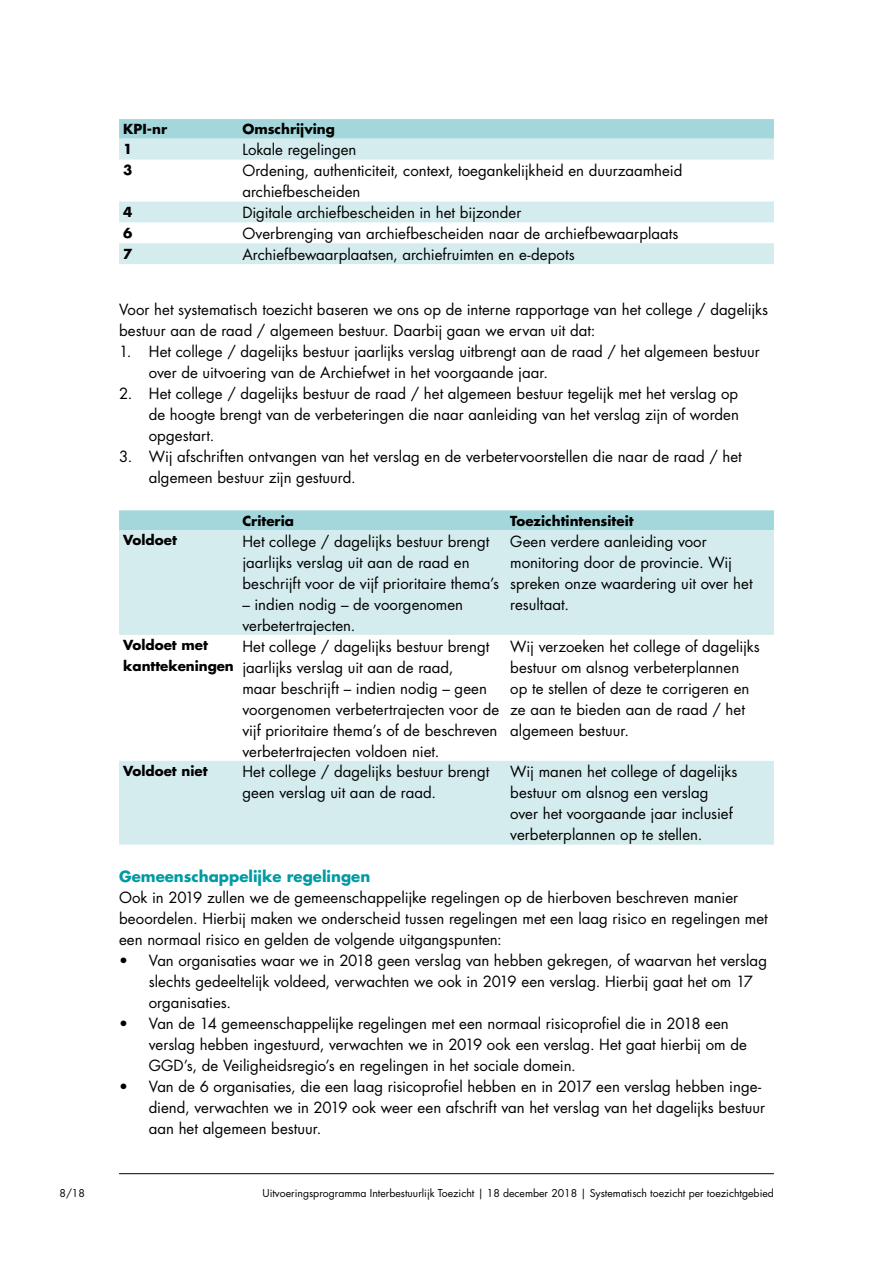
<style>
.page{position:relative;width:893px;height:1263px;background:#fff}
.page>*{position:absolute;margin:0;border:0;box-sizing:border-box;transform-origin:0 0}
.t1{font:15px/21px "Futura Std";color:#000}
.t2{font:700 15px "Futura Std";color:#009ba4}
.t3{font:700 13.5px/21px "Futura Std";color:#000}
.t4{font:10.5px "Futura Std";color:#000}
</style>
<div class="page">
<hr style="left:119px;top:1173px;width:655px;height:1px;background:#000">
<div style="left:119px;top:119px;width:655px;height:20px;background:#a4d7dc"></div>
<svg style="left:119px;top:139px;width:655px;height:125px"></svg>
<div style="left:119px;top:510px;width:655px;height:20px;background:#a4d7dc"></div>
<svg style="left:119px;top:530px;width:655px;height:315px;fill:#d5ecee"></svg>
<p class="t3" style="left:123px;top:119px;width:45px">KPI-nr</p>
<p class="t3" style="left:242px;top:119px;width:94px">Omschrijving</p>
<p class="t3" style="left:123px;top:138px;width:11px">1</p>
<p class="t1" style="left:242px;top:139px;width:116px">Lokale regelingen</p>
<p class="t3" style="left:123px;top:159px;width:11px">3</p>
<p class="t1" style="left:242px;top:160px;width:441px">Ordening, authenticiteit, context, toegankelijkheid en duurzaamheid archiefbescheiden</p>
<p class="t3" style="left:123px;top:201px;width:11px">4</p>
<p class="t1" style="left:242px;top:202px;width:281px">Digitale archiefbescheiden in het bijzonder</p>
<p class="t3" style="left:123px;top:222px;width:11px">6</p>
<p class="t1" style="left:242px;top:223px;width:438px">Overbrenging van archiefbescheiden naar de archiefbewaarplaats</p>
<p class="t3" style="left:123px;top:243px;width:11px">7</p>
<p class="t1" style="left:242px;top:244px;width:334px">Archiefbewaarplaatsen, archiefruimten en e-depots</p>
<p class="t1" style="left:119px;top:299px;width:651px">Voor het systematisch toezicht baseren we ons op de interne rapportage van het college / dagelijks bestuur aan de raad / algemeen bestuur. Daarbij gaan we ervan uit dat:</p>
<p class="t1" style="left:149px;top:341px;width:612px;text-indent:-30px">1. Het college / dagelijks bestuur jaarlijks verslag uitbrengt aan de raad / het algemeen bestuur over de uitvoering van de Archiefwet in het voorgaande jaar.</p>
<p class="t1" style="left:149px;top:383px;width:592px;text-align:justify;text-indent:-30px">2. Het college / dagelijks bestuur de raad / het algemeen bestuur tegelijk met het verslag op de hoogte brengt van de verbeteringen die naar aanleiding van het verslag zijn of worden opgestart.</p>
<p class="t1" style="left:149px;top:446px;width:594px;text-indent:-30px">3. Wij afschriften ontvangen van het verslag en de verbetervoorstellen die naar de raad / het algemeen bestuur zijn gestuurd.</p>
<p class="t3" style="left:242px;top:510px;width:53px">Criteria</p>
<p class="t3" style="left:510px;top:510px;width:125px">Toezichtintensiteit</p>
<p class="t3" style="left:123px;top:530px;width:55px">Voldoet</p>
<p class="t1" style="left:242px;top:531px;width:258px">Het college / dagelijks bestuur brengt jaarlijks verslag uit aan de raad en beschrijft voor de vijf prioritaire thema’s</p>
<p class="t1" style="left:242px;top:594px;width:222px">– indien nodig – de voorgenomen verbetertrajecten.</p>
<p class="t1" style="left:510px;top:531px;width:244px">Geen verdere aanleiding voor monitoring door de provincie. Wij spreken onze waardering uit over het resultaat.</p>
<p class="t3" style="left:123px;top:634px;width:112px">Voldoet met kanttekeningen</p>
<p class="t1" style="left:242px;top:636px;width:258px">Het college / dagelijks bestuur brengt jaarlijks verslag uit aan de raad,<br>maar beschrijft – indien nodig – geen voorgenomen verbetertrajecten voor de vijf prioritaire thema’s of de beschreven verbetertrajecten voldoen niet.</p>
<p class="t1" style="left:510px;top:636px;width:251px">Wij verzoeken het college of dagelijks bestuur om alsnog verbeterplannen op te stellen of deze te corrigeren en ze aan te bieden aan de raad / het algemeen bestuur.</p>
<p class="t3" style="left:123px;top:760px;width:86px">Voldoet niet</p>
<p class="t1" style="left:242px;top:761px;width:248px">Het college / dagelijks bestuur brengt geen verslag uit aan de raad.</p>
<p class="t1" style="left:510px;top:761px;width:229px">Wij manen het college of dagelijks bestuur om alsnog een verslag over het voorgaande jaar inclusief verbeterplannen op te stellen.</p>
<p class="t2" style="left:119px;top:867px;width:253px">Gemeenschappelijke regelingen</p>
<p class="t1" style="left:119px;top:887px;width:650px">Ook in 2019 zullen we de gemeenschappelijke regelingen op de hierboven beschreven manier beoordelen. Hierbij maken we onderscheid tussen regelingen met een laag risico en regelingen met een normaal risico en gelden de volgende uitgangspunten:</p>
<p class="t1" style="left:149px;top:950px;width:620px;text-indent:-30px">• Van organisaties waar we in 2018 geen verslag van hebben gekregen, of waarvan het verslag slechts gedeeltelijk voldeed, verwachten we ook in 2019 een verslag. Hierbij gaat het om 17 organisaties.</p>
<p class="t1" style="left:149px;top:1013px;width:600px;text-indent:-30px">• Van de 14 gemeenschappelijke regelingen met een normaal risicoprofiel die in 2018 een verslag hebben ingestuurd, verwachten we in 2019 ook een verslag. Het gaat hierbij om de<br>GGD’s, de Veiligheidsregio’s en regelingen in het sociale domein.</p>
<p class="t1" style="left:149px;top:1076px;width:618px;text-indent:-30px">• Van de 6 organisaties, die een laag risicoprofiel hebben en in 2017 een verslag hebben inge&shy;diend, verwachten we in 2019 ook weer een afschrift van het verslag van het dagelijks bestuur aan het algemeen bestuur.</p>
<p class="t4" style="left:60px;top:1187px;width:27px">8/18</p>
<p class="t4" style="left:262px;top:1187px;width:513px">Uitvoeringsprogramma Interbestuurlijk Toezicht | 18 december 2018 | Systematisch toezicht per toezichtgebied</p>
</div>
